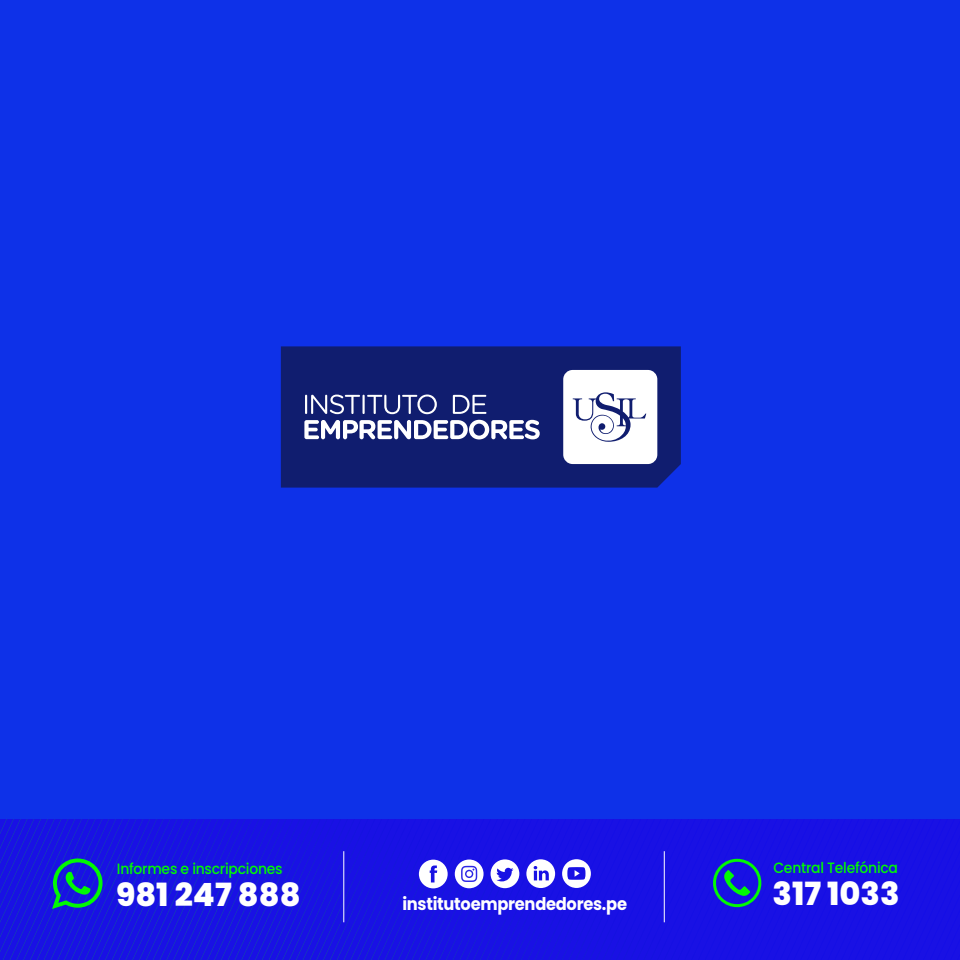
<style>
.page{position:relative;width:960px;height:960px;background:#0e31e8}
.page>*{position:absolute;margin:0;border:0;box-sizing:border-box;transform-origin:0 0}
.t1{font:800 32px "Poppins";color:#fff}
.t2{font:700 17.5px "Poppins";letter-spacing:-.015em;color:#fff;scale:.93 1}
.t3{font:500 15px "Poppins";letter-spacing:-.015em;color:#01f903;scale:.93 1}
</style>
<div class="page">
<div style="left:281px;top:346px;width:400px;height:142px;background:#101d6f"></div>
<svg style="left:305px;top:395px;width:132px;height:19px;background:#515b96"></svg>
<svg style="left:453px;top:395px;width:33px;height:19px"></svg>
<svg style="left:304px;top:420px;width:236px;height:19px;background:#959bbf"></svg>
<div style="left:563px;top:370px;width:94px;height:94px;background:#fff;border-radius:9px"></div>
<svg style="left:573px;top:392px;width:73px;height:50px"></svg>
<svg style="left:0;top:820px;width:960px;height:140px;background:#1c1adf"></svg>
<p class="t3" style="left:117px;top:860px;width:180px">Informes e inscripciones</p>
<h1 class="t1" style="left:116px;top:877px;width:186px">981 247 888</h1>
<p class="t2" style="left:402px;top:893px;width:243px">institutoemprendedores.pe</p>
<p class="t3" style="left:773px;top:859px;width:136px">Central Telefónica</p>
<h1 class="t1" style="left:773px;top:875px;width:129px">317 1033</h1>
</div>
